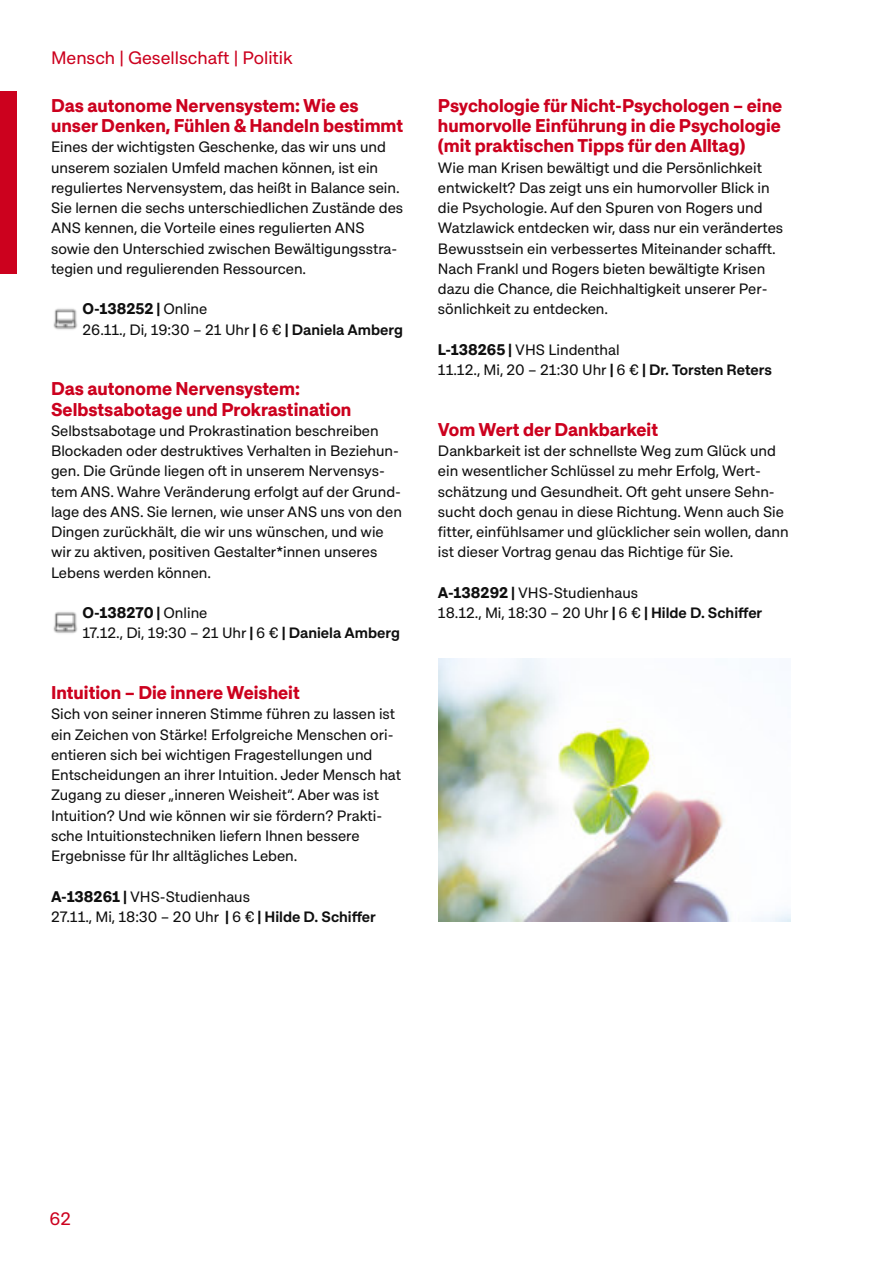
<style>
.page{position:relative;width:893px;height:1263px;background:#fff}
.page>*{position:absolute;margin:0;border:0;box-sizing:border-box;transform-origin:0 0}
.t1{font:18px/20.2px "font 000000002 c 353 f 82";color:#cc011e}
.t2{font:18px "Approach Koeln";color:#cc011e}
.t3{font:15px/20.2px "Approach Koeln";color:#0f0f0f}
.t4{font:15px "font 000000002 c 353 f 82";color:#0f0f0f}
.s1{font-family:"Approach Koeln"}
.s2{font-family:"font 000000002 c 353 f 82"}
.s3{font-weight:600}
</style>
<div class="page">
<img style="left:53px;top:308px;width:25px;height:22px">
<img style="left:53px;top:612px;width:25px;height:21px">
<div style="left:0;top:92px;width:17px;height:182px;background:#cc011e"></div>
<img style="left:439px;top:659px;width:352px;height:263px">
<p class="t2" style="left:51px;top:46px;width:243px">Mensch | Gesellschaft | Politik</p>
<p class="t1" style="left:51px;top:95px;width:354px">Das autonome Nervensystem: Wie es unser Denken, Fühlen &amp; Handeln bestimmt</p>
<p class="t3" style="left:51px;top:136px;width:354px">Eines der wichtigsten Geschenke, das wir uns und unserem sozialen Umfeld machen können, ist ein reguliertes Nervensystem, das heißt in Balance sein.<br>Sie lernen die sechs unterschiedlichen Zustände des ANS kennen, die Vorteile eines regulierten ANS sowie den Unterschied zwischen Bewältigungsstra&shy;tegien und regulierenden Ressourcen.</p>
<p class="t4" style="left:82px;top:299px;width:126px">O-138252 | <span class="s1">Online</span></p>
<p class="t3" style="left:82px;top:319px;width:322px">26.11., Di, 19:30 – 21 Uhr <span class="s2">|</span> 6 € <span class="s2">|</span> <span class="s3">Daniela Amberg</span></p>
<p class="t1" style="left:51px;top:379px;width:302px">Das autonome Nervensystem:<br>Selbstsabotage und Prokrastination</p>
<p class="t3" style="left:51px;top:420px;width:352px">Selbstsabotage und Prokrastination beschreiben Blockaden oder destruktives Verhalten in Beziehun&shy;gen. Die Gründe liegen oft in unserem Nervensys&shy;tem ANS. Wahre Veränderung erfolgt auf der Grund&shy;lage des ANS. Sie lernen, wie unser ANS uns von den Dingen zurückhält, die wir uns wünschen, und wie wir zu aktiven, positiven Gestalter*innen unseres Lebens werden können.</p>
<p class="t4" style="left:82px;top:603px;width:126px">O-138270 | <span class="s1">Online</span></p>
<p class="t3" style="left:82px;top:622px;width:319px">17.12., Di, 19:30 – 21 Uhr <span class="s2">|</span> 6 € <span class="s2">|</span> <span class="s3">Daniela Amberg</span></p>
<p class="t1" style="left:51px;top:683px;width:250px">Intuition – Die innere Weisheit</p>
<p class="t3" style="left:51px;top:703px;width:352px">Sich von seiner inneren Stimme führen zu lassen ist ein Zeichen von Stärke! Erfolgreiche Menschen ori&shy;entieren sich bei wichtigen Fragestellungen und Entscheidungen an ihrer Intuition. Jeder Mensch hat Zugang zu dieser „inneren Weisheit“. Aber was ist Intuition? Und wie können wir sie fördern? Prakti&shy;sche Intuitionstechniken liefern Ihnen bessere Ergebnisse für Ihr alltägliches Leben.</p>
<p class="t3" style="left:51px;top:886px;width:326px"><span class="s2">A-138261 |</span> VHS-Studienhaus<br>27.11., Mi, 18:30 – 20 Uhr <span class="s2">|</span> 6 € <span class="s2">|</span> <span class="s3">Hilde D. Schiffer</span></p>
<p class="t1" style="left:438px;top:95px;width:346px;text-align:justify">Psychologie für Nicht-Psychologen – eine humorvolle Einführung in die Psychologie (mit praktischen Tipps für den Alltag)</p>
<p class="t3" style="left:438px;top:157px;width:347px">Wie man Krisen bewältigt und die Persönlichkeit entwickelt? Das zeigt uns ein humorvoller Blick in die Psychologie. Auf den Spuren von Rogers und Watzlawick entdecken wir, dass nur ein verändertes Bewusstsein ein verbessertes Miteinander schafft.<br>Nach Frankl und Rogers bieten bewältigte Krisen dazu die Chance, die Reichhaltigkeit unserer Per&shy;sönlichkeit zu entdecken.</p>
<p class="t3" style="left:438px;top:339px;width:335px"><span class="s2">L-138265 |</span> VHS Lindenthal<br>11.12., Mi, 20 – 21:30 Uhr <span class="s2">|</span> 6 € <span class="s2">|</span> <span class="s3">Dr. Torsten Reters</span></p>
<p class="t1" style="left:438px;top:419px;width:222px">Vom Wert der Dankbarkeit</p>
<p class="t3" style="left:438px;top:440px;width:352px">Dankbarkeit ist der schnellste Weg zum Glück und ein wesentlicher Schlüssel zu mehr Erfolg, Wert&shy;schätzung und Gesundheit. Oft geht unsere Sehn&shy;sucht doch genau in diese Richtung. Wenn auch Sie fitter, einfühlsamer und glücklicher sein wollen, dann ist dieser Vortrag genau das Richtige für Sie.</p>
<p class="t3" style="left:438px;top:582px;width:326px"><span class="s2">A-138292 |</span> VHS-Studienhaus<br>18.12., Mi, 18:30 – 20 Uhr <span class="s2">|</span> 6 € <span class="s2">|</span> <span class="s3">Hilde D. Schiffer</span></p>
<p class="t2" style="left:49px;top:1207px;width:23px">62</p>
</div>
